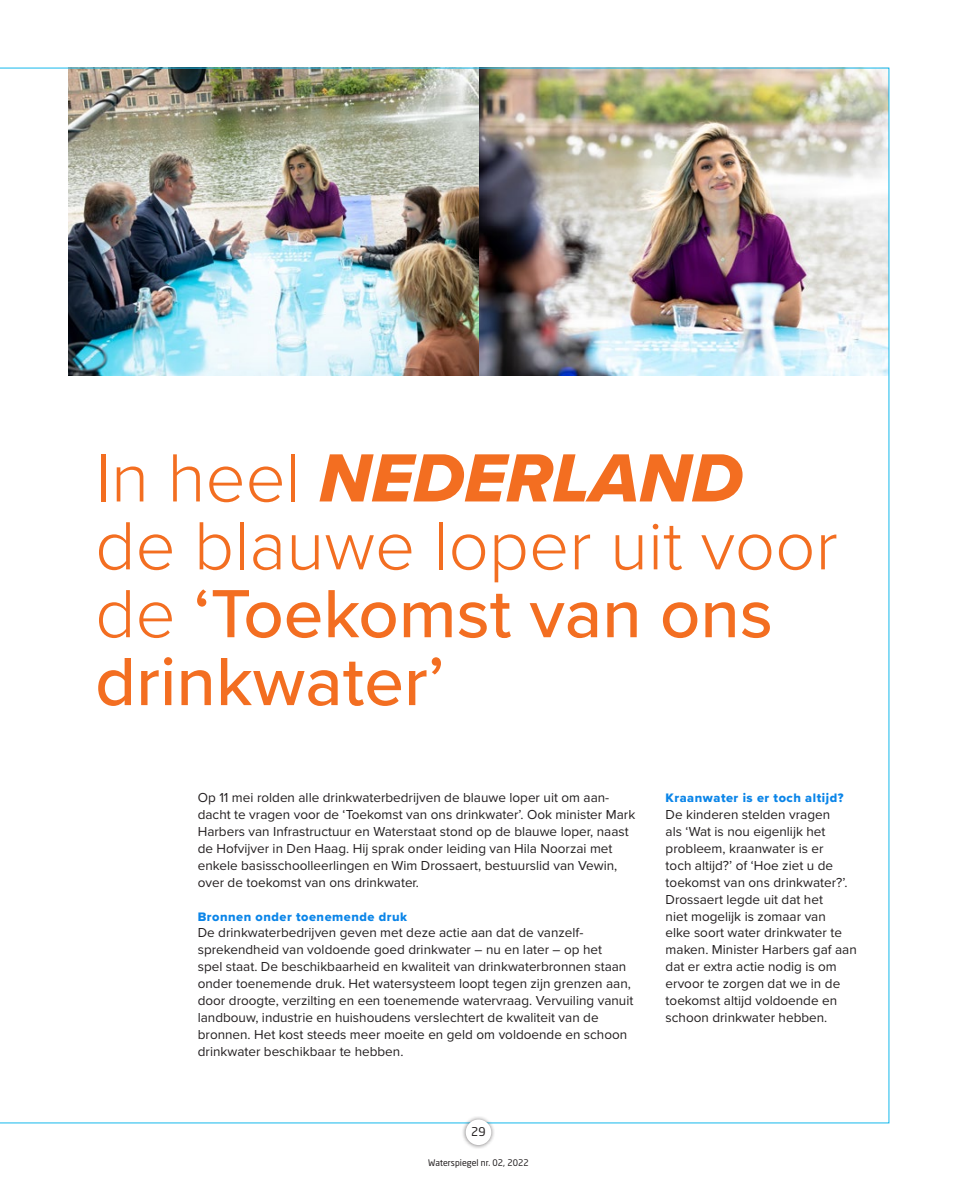
<style>
.page{position:relative;width:957px;height:1191px;background:#fff}
.page>*{position:absolute;margin:0;border:0;box-sizing:border-box;transform-origin:0 0}
.t1{font:500 70.65px/67.8px "Proxima Nova";color:#f36e21}
.t2{font:70.65px "Proxima Nova Extrabld It";color:#f36e21}
.t3{font:13.5px/16.8px "Proxima Nova";color:#231f20}
.t4{font:12.75px "Proxima Nova Extrabld";letter-spacing:.04em;color:#0b85e8}
.t5{font:12px "Neo Sans Std";color:#231f20}
.t6{font:9px "Neo Sans Std";color:#231f20}
.s1{font-family:"Proxima Nova";font-weight:300}
.s2{font-weight:300}
</style>
<div class="page">
<img style="left:0;top:68px;width:889px;height:1055px">
<div style="left:461px;top:1115px;width:35px;height:34px;background:#231f20;opacity:.5"></div>
<div style="left:466px;top:1119px;width:25px;height:26px;background:#fff;border-radius:50%"></div>
<h1 class="t2" style="left:95px;top:425px;width:649px"><span class="s1">In heel</span> NEDERLAND</h1>
<h1 class="t1" style="left:95px;top:509px;width:744px"><span class="s2">de blauwe loper uit voor de</span> ‘Toekomst van ons drinkwater’</h1>
<p class="t3" style="left:198px;top:789px;width:439px">Op 11 mei rolden alle drinkwaterbedrijven de blauwe loper uit om aan&shy;dacht te vragen voor de ‘Toekomst van ons drinkwater’. Ook minister Mark Harbers van Infrastructuur en Waterstaat stond op de blauwe loper, naast de Hofvijver in Den Haag. Hij sprak onder leiding van Hila Noorzai met enkele basisschoolleerlingen en Wim Drossaert, bestuurslid van Vewin, over de toekomst van ons drinkwater.</p>
<p class="t4" style="left:198px;top:906px;width:211px">Bronnen onder toenemende druk</p>
<p class="t3" style="left:198px;top:924px;width:437px">De drinkwaterbedrijven geven met deze actie aan dat de vanzelf&shy;sprekendheid van voldoende goed drinkwater – nu en later – op het<br>spel staat. De beschikbaarheid en kwaliteit van drinkwaterbronnen staan onder toenemende druk. Het watersysteem loopt tegen zijn grenzen aan, door droogte, verzilting en een toenemende watervraag. Vervuiling vanuit landbouw, industrie en huishoudens verslechtert de kwaliteit van de bronnen. Het kost steeds meer moeite en geld om voldoende en schoon drinkwater beschikbaar te hebben.</p>
<p class="t5" style="left:471px;top:1124px;width:16px">29</p>
<p class="t6" style="left:428px;top:1157px;width:102px">Waterspiegel nr. 02, 2022</p>
<p class="t4" style="left:665px;top:788px;width:179px">Kraanwater is er toch altijd?</p>
<p class="t3" style="left:665px;top:806px;width:193px">De kinderen stelden vragen<br>als ‘Wat is nou eigenlijk het probleem, kraanwater is er<br>toch altijd?’ of ‘Hoe ziet u de toekomst van ons drinkwater?’.<br>Drossaert legde uit dat het<br>niet mogelijk is zomaar van<br>elke soort water drinkwater te maken. Minister Harbers gaf aan dat er extra actie nodig is om ervoor te zorgen dat we in de toekomst altijd voldoende en schoon drinkwater hebben.</p>
</div>
